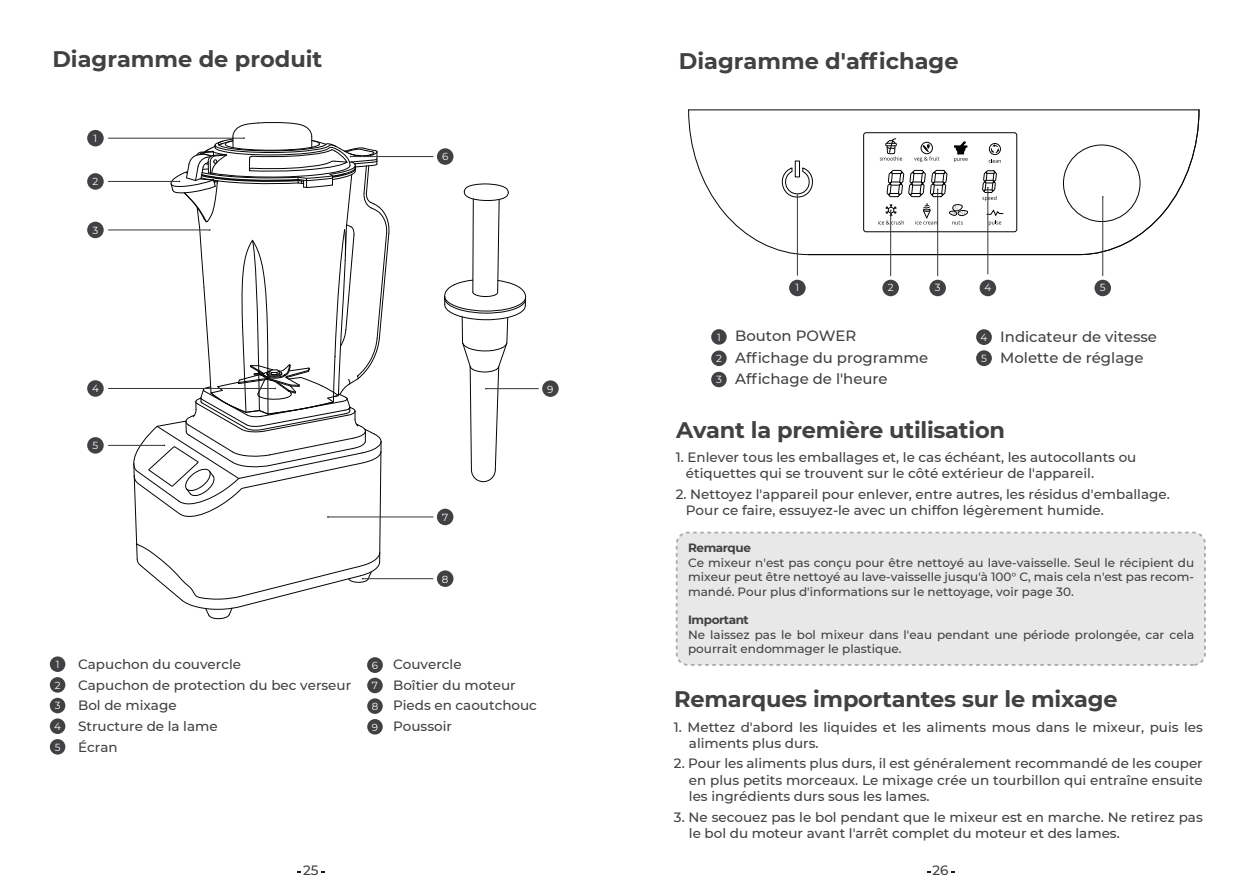
<style>
.page{position:relative;width:1259px;height:893px;background:#fff}
.page>*{position:absolute;margin:0;border:0;box-sizing:border-box;transform-origin:0 0}
.t1{font:700 22.5px "Montserrat";letter-spacing:-.01em;color:#414042}
.t2{font:500 14.85px/21.9px "Montserrat";color:#414042}
.t3{font:500 13.5px/20.7px "Montserrat";color:#414042}
.t4{font:500 12px/14.4px "Montserrat";color:#414042;text-align:justify}
.t5{font:700 12px "Montserrat";letter-spacing:-.035em;color:#414042}
.t6{font:10.35px "Montserrat";color:#fff}
.s1{font-weight:400;font-size:10.35px;color:#fff}
</style>
<div class="page">
<div style="left:367px;top:657px;width:16px;height:16px;background:#414042;border-radius:50%"></div>
<div style="left:50px;top:698px;width:15px;height:15px;background:#414042;border-radius:50%"></div>
<div style="left:50px;top:677px;width:15px;height:16px;background:#414042;border-radius:50%"></div>
<div style="left:50px;top:656px;width:15px;height:16px;background:#414042;border-radius:50%"></div>
<div style="left:87px;top:130px;width:17px;height:16px;background:#414042;border-radius:50%"></div>
<hr style="left:108px;top:138px;width:136px;height:1px;background:#36353d">
<div style="left:50px;top:718px;width:15px;height:16px;background:#414042;border-radius:50%"></div>
<div style="left:367px;top:719px;width:16px;height:16px;background:#414042;border-radius:50%"></div>
<div style="left:367px;top:698px;width:16px;height:16px;background:#414042;border-radius:50%"></div>
<div style="left:367px;top:678px;width:16px;height:15px;background:#414042;border-radius:50%"></div>
<div style="left:976px;top:329px;width:16px;height:16px;background:#414042;border-radius:50%"></div>
<div style="left:711px;top:351px;width:15px;height:15px;background:#414042;border-radius:50%"></div>
<div style="left:711px;top:329px;width:15px;height:16px;background:#414042;border-radius:50%"></div>
<div style="left:976px;top:350px;width:16px;height:16px;background:#414042;border-radius:50%"></div>
<hr style="left:688px;top:110px;width:511px;height:1px;background:#040503">
<hr style="left:808px;top:254px;width:271px;height:1px;background:#040503">
<svg style="left:986px;top:209px;width:17px;height:17px"></svg>
<div style="left:989px;top:143px;width:12px;height:12px;border:1px solid #040503;border-radius:50%"></div>
<div style="left:863px;top:132px;width:154px;height:100px;border:1px solid #040503;border-radius:2px"></div>
<div style="left:789px;top:280px;width:16px;height:16px;background:#414042;border-radius:50%"></div>
<hr style="left:797px;top:195px;width:1px;height:81px;background:#36353d">
<svg style="left:688px;top:109px;width:130px;height:146px"></svg>
<div style="left:1094px;top:280px;width:17px;height:16px;background:#414042;border-radius:50%"></div>
<hr style="left:1102px;top:197px;width:1px;height:79px;background:#36353d">
<svg style="left:1078px;top:109px;width:121px;height:146px"></svg>
<div style="left:882px;top:280px;width:17px;height:16px;background:#414042;border-radius:50%"></div>
<hr style="left:890px;top:210px;width:1px;height:66px;background:#36353d">
<div style="left:929px;top:280px;width:17px;height:16px;background:#414042;border-radius:50%"></div>
<hr style="left:937px;top:190px;width:1px;height:86px;background:#36353d">
<div style="left:979px;top:280px;width:17px;height:16px;background:#414042;border-radius:50%"></div>
<hr style="left:987px;top:188px;width:1px;height:86px;background:#36353d">
<svg style="left:982px;top:144px;width:19px;height:59px"></svg>
<div style="left:711px;top:372px;width:15px;height:15px;background:#414042;border-radius:50%"></div>
<div style="left:87px;top:173px;width:17px;height:17px;background:#414042;border-radius:50%"></div>
<hr style="left:108px;top:181px;width:71px;height:1px;background:#36353d">
<div style="left:87px;top:222px;width:17px;height:16px;background:#414042;border-radius:50%"></div>
<hr style="left:108px;top:230px;width:102px;height:1px;background:#36353d">
<div style="left:87px;top:380px;width:17px;height:17px;background:#414042;border-radius:50%"></div>
<hr style="left:108px;top:388px;width:167px;height:1px;background:#36353d">
<div style="left:87px;top:437px;width:17px;height:17px;background:#414042;border-radius:50%"></div>
<hr style="left:108px;top:445px;width:56px;height:1px;background:#36353d">
<div style="left:437px;top:148px;width:16px;height:17px;background:#414042;border-radius:50%"></div>
<hr style="left:350px;top:156px;width:83px;height:1px;background:#36353d">
<div style="left:437px;top:509px;width:16px;height:16px;background:#414042;border-radius:50%"></div>
<hr style="left:327px;top:517px;width:106px;height:1px;background:#36353d">
<div style="left:437px;top:570px;width:16px;height:17px;background:#414042;border-radius:50%"></div>
<hr style="left:362px;top:578px;width:71px;height:1px;background:#36353d">
<div style="left:542px;top:380px;width:17px;height:17px;background:#414042;border-radius:50%"></div>
<hr style="left:486px;top:388px;width:53px;height:1px;background:#36353d">
<svg style="left:444px;top:183px;width:82px;height:299px"></svg>
<div style="left:50px;top:739px;width:15px;height:16px;background:#414042;border-radius:50%"></div>
<svg style="left:133px;top:122px;width:257px;height:498px"></svg>
<svg style="left:878px;top:138px;width:90px;height:87px"></svg>
<div style="left:676px;top:533px;width:529px;height:132px;background:#e8e8e9;border-radius:11px"></div>
<div style="left:676px;top:532px;width:530px;height:134px;border:2px dashed #a7aaac;border-radius:11px"></div>
<h1 class="t1" style="left:52px;top:43px;width:272px">Diagramme de produit</h1>
<p class="t6" style="left:94px;top:131px;width:5px">1</p>
<p class="t6" style="left:92px;top:175px;width:7px">2</p>
<p class="t6" style="left:93px;top:223px;width:7px">3</p>
<p class="t6" style="left:442px;top:150px;width:8px">6</p>
<p class="t6" style="left:92px;top:382px;width:8px">4</p>
<p class="t6" style="left:93px;top:438px;width:7px">5</p>
<p class="t6" style="left:442px;top:510px;width:8px">7</p>
<p class="t6" style="left:442px;top:572px;width:8px">8</p>
<p class="t6" style="left:547px;top:382px;width:8px">9</p>
<p class="t3" style="left:78px;top:653px;width:275px">Capuchon du couvercle<br>Capuchon de protection du bec verseur<br>Bol de mixage<br>Structure de la lame<br>Écran</p>
<p class="t3" style="left:393px;top:653px;width:145px">Couvercle<br>Boîtier du moteur<br>Pieds en caoutchouc<br>Poussoir</p>
<p class="t6" style="left:56px;top:657px;width:5px">1</p>
<p class="t6" style="left:372px;top:658px;width:8px">6</p>
<p class="t6" style="left:55px;top:678px;width:7px">2</p>
<p class="t6" style="left:372px;top:678px;width:8px">7</p>
<p class="t6" style="left:55px;top:699px;width:7px">3</p>
<p class="t6" style="left:372px;top:699px;width:8px">8</p>
<p class="t6" style="left:54px;top:719px;width:8px">4</p>
<p class="t6" style="left:372px;top:720px;width:8px">9</p>
<p class="t6" style="left:55px;top:740px;width:7px">5</p>
<h1 class="t1" style="left:679px;top:45px;width:281px">Diagramme d'affichage</h1>
<p class="t6" style="left:795px;top:281px;width:5px">1</p>
<p class="t6" style="left:887px;top:281px;width:7px">2</p>
<p class="t6" style="left:934px;top:281px;width:7px">3</p>
<p class="t6" style="left:984px;top:281px;width:8px">4</p>
<p class="t6" style="left:1099px;top:281px;width:7px">5</p>
<p class="t6" style="left:717px;top:330px;width:5px">1</p>
<p class="t6" style="left:716px;top:351px;width:7px">2</p>
<p class="t2" style="left:735px;top:324px;width:195px">Bouton POWER<br>Affichage du programme</p>
<p class="t2" style="left:980px;top:325px;width:178px"><span class="s1">4</span> Indicateur de vitesse</p>
<p class="t2" style="left:1000px;top:346px;width:145px">Molette de réglage</p>
<p class="t6" style="left:981px;top:351px;width:7px">5</p>
<p class="t2" style="left:716px;top:367px;width:173px"><span class="s1">3</span> Affichage de l'heure</p>
<h1 class="t1" style="left:676px;top:413px;width:330px">Avant la première utilisation</h1>
<p class="t3" style="left:686px;top:449px;width:452px;line-height:16.2px;text-indent:-10px">1. Enlever tous les emballages et, le cas échéant, les autocollants ou étiquettes qui se trouvent sur le côté extérieur de l'appareil.</p>
<p class="t3" style="left:686px;top:486px;width:485px;line-height:16.2px;text-indent:-10px">2. Nettoyez l'appareil pour enlever, entre autres, les résidus d'emballage.<br>Pour ce faire, essuyez-le avec un chiffon légèrement humide.</p>
<p class="t5" style="left:688px;top:539px;width:64px">Remarque</p>
<p class="t4" style="left:688px;top:555px;width:507px">Ce mixeur n'est pas conçu pour être nettoyé au lave-vaisselle. Seul le récipient du mixeur peut être nettoyé au lave-vaisselle jusqu'à 100° C, mais cela n'est pas recom&shy;mandé. Pour plus d'informations sur le nettoyage, voir page 30.</p>
<p class="t5" style="left:688px;top:611px;width:62px">Important</p>
<p class="t4" style="left:688px;top:627px;width:507px">Ne laissez pas le bol mixeur dans l'eau pendant une période prolongée, car cela pourrait endommager le plastique.</p>
<h1 class="t1" style="left:674px;top:683px;width:445px">Remarques importantes sur le mixage</h1>
<p class="t3" style="left:689px;top:718px;width:515px;line-height:16.2px;text-indent:-15px">1. Mettez d'abord les liquides et les aliments mous dans le mixeur, puis les aliments plus durs.</p>
<p class="t3" style="left:689px;top:755px;width:515px;line-height:16.2px;text-align:justify;text-indent:-15px">2. Pour les aliments plus durs, il est généralement recommandé de les couper en plus petits morceaux. Le mixage crée un tourbillon qui entraîne ensuite les ingrédients durs sous les lames.</p>
<p class="t3" style="left:689px;top:808px;width:515px;line-height:16.2px;text-indent:-15px">3. Ne secouez pas le bol pendant que le mixeur est en marche. Ne retirez pas le bol du moteur avant l'arrêt complet du moteur et des lames.</p>
<p class="t3" style="left:303px;top:860px;width:17px">25</p>
<p class="t3" style="left:932px;top:860px;width:18px">26</p>
</div>
